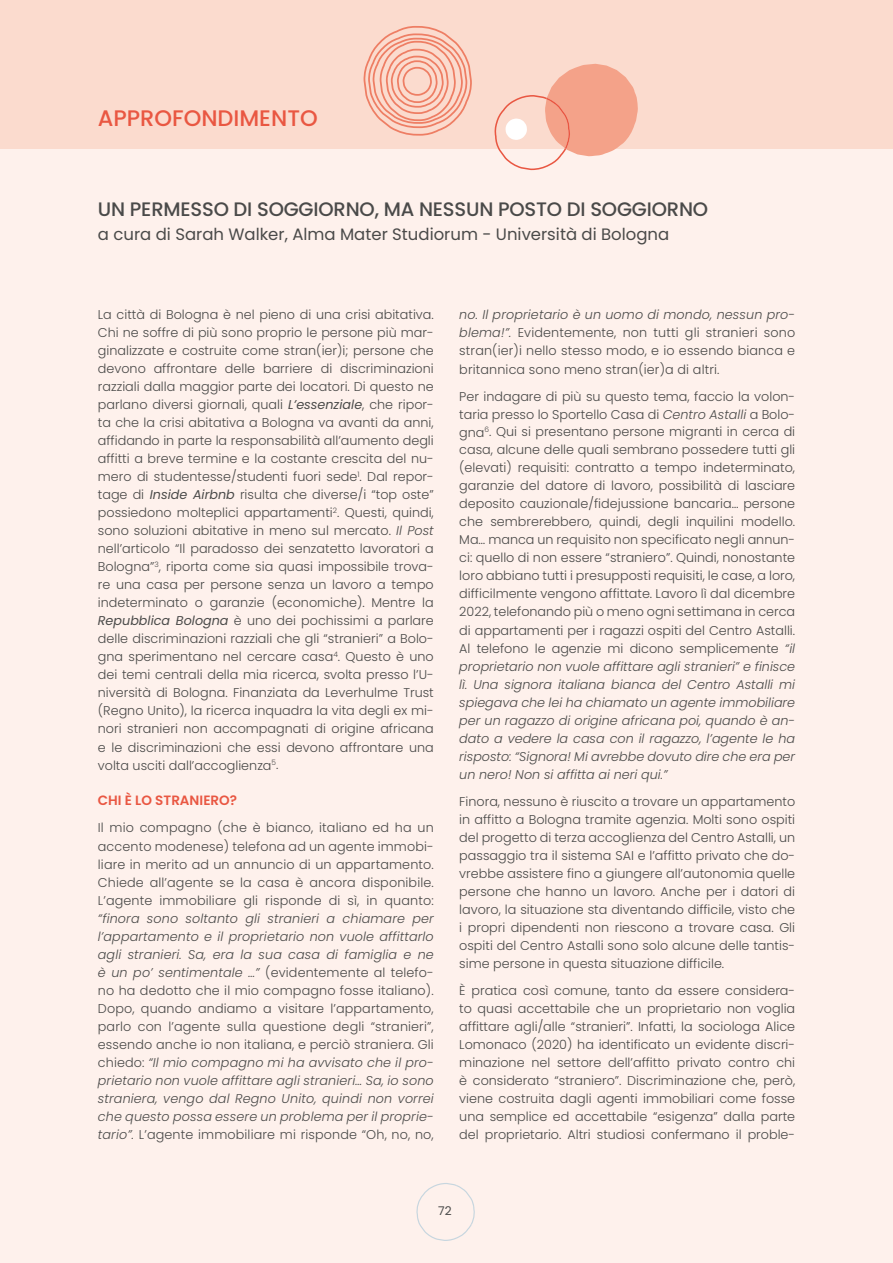
<style>
.page{position:relative;width:893px;height:1263px;background:#fff}
.page>*{position:absolute;margin:0;border:0;box-sizing:border-box;transform-origin:0 0}
.t1{font:500 22.5px "Poppins";color:#e95742}
.t2{font:500 19.5px "Poppins";letter-spacing:-.01em;color:#4a4a49}
.t3{font:16.5px "Poppins";color:#4a4a49}
.t4{font:600 13.5px "Poppins";color:#e95742}
.t5{font:300 12.75px/18px "Poppins";color:#4a4a49;text-align:justify}
.t6{font:italic 300 12.75px/18px "Poppins";letter-spacing:.01em;color:#4a4a49;text-align:justify}
.t7{font:12px "Poppins";color:#4a4a49}
.s1{font-weight:400;font-style:italic}
.s2{font-style:italic}
.s3{font-style:normal}
</style>
<div class="page">
<div style="left:0;top:142px;width:893px;height:1121px;background:#fef1ec"></div>
<svg style="left:416px;top:1183px;width:59px;height:58px"></svg>
<div style="left:0;top:0;width:893px;height:149px;background:#fbdbce"></div>
<svg style="left:494px;top:64px;width:144px;height:106px"></svg>
<svg style="left:363px;top:26px;width:109px;height:110px"></svg>
<h1 class="t1" style="left:98px;top:105px;width:221px">APPROFONDIMENTO</h1>
<h2 class="t2" style="left:98px;top:198px;width:612px">UN PERMESSO DI SOGGIORNO, MA NESSUN POSTO DI SOGGIORNO</h2>
<p class="t3" style="left:98px;top:225px;width:573px">a cura di Sarah Walker, Alma Mater Studiorum - Università di Bologna</p>
<p class="t5" style="left:98px;top:306px;width:337px">La città di Bologna è nel pieno di una crisi abitativa.<br>Chi ne soffre di più sono proprio le persone più mar&shy;ginalizzate e costruite come stran(ier)i; persone che devono affrontare delle barriere di discriminazioni razziali dalla maggior parte dei locatori. Di questo ne parlano diversi giornali, quali <span class="s1">L’essenziale</span>, che ripor&shy;ta che la crisi abitativa a Bologna va avanti da anni, affidando in parte la responsabilità all’aumento degli affitti a breve termine e la costante crescita del nu&shy;mero di studentesse/studenti fuori sede<sup>1</sup>. Dal repor&shy;tage di <span class="s1">Inside Airbnb</span> risulta che diverse/i “top oste” possiedono molteplici appartamenti<sup>2</sup>. Questi, quindi, sono soluzioni abitative in meno sul mercato. <span class="s2">Il Post </span>nell’articolo “Il paradosso dei senzatetto lavoratori a Bologna”<sup>3</sup>, riporta come sia quasi impossibile trova&shy;re una casa per persone senza un lavoro a tempo indeterminato o garanzie (economiche). Mentre la <span class="s1">Repubblica Bologna</span> è uno dei pochissimi a parlare delle discriminazioni razziali che gli “stranieri” a Bolo&shy;gna sperimentano nel cercare casa<sup>4</sup>. Questo è uno dei temi centrali della mia ricerca, svolta presso l’U&shy;niversità di Bologna. Finanziata da Leverhulme Trust (Regno Unito), la ricerca inquadra la vita degli ex mi&shy;nori stranieri non accompagnati di origine africana e le discriminazioni che essi devono affrontare una volta usciti dall’accoglienza<sup>5</sup>.</p>
<p class="t4" style="left:98px;top:793px;width:141px">CHI È LO STRANIERO?</p>
<p class="t5" style="left:98px;top:819px;width:337px">Il mio compagno (che è bianco, italiano ed ha un accento modenese) telefona ad un agente immobi&shy;liare in merito ad un annuncio di un appartamento.<br>Chiede all’agente se la casa è ancora disponibile.<br>L’agente immobiliare gli risponde di sì, in quanto:</p>
<p class="t6" style="left:98px;top:909px;width:337px">“finora sono soltanto gli stranieri a chiamare per l’appartamento e il proprietario non vuole affittarlo agli stranieri. Sa, era la sua casa di famiglia e ne è un po’ sentimentale …” <span class="s3">(evidentemente al telefo&shy;no ha dedotto che il mio compagno fosse italiano).<br>Dopo, quando andiamo a visitare l’appartamento, parlo con l’agente sulla questione degli “stranieri”, essendo anche io non italiana, e perciò straniera. Gli chiedo:</span> “Il mio compagno mi ha avvisato che il pro&shy;prietario non vuole affittare agli stranieri… Sa, io sono straniera, vengo dal Regno Unito, quindi non vorrei che questo possa essere un problema per il proprie&shy;tario”. <span class="s3">L’agente immobiliare mi risponde “Oh, no, no,</span></p>
<p class="t5" style="left:459px;top:306px;width:337px"><span class="s2">no. Il proprietario è un uomo di mondo, nessun pro&shy;blema!”.</span> Evidentemente, non tutti gli stranieri sono stran(ier)i nello stesso modo, e io essendo bianca e britannica sono meno stran(ier)a di altri.</p>
<p class="t5" style="left:459px;top:387px;width:337px">Per indagare di più su questo tema, faccio la volon&shy;taria presso lo Sportello Casa di <span class="s2">Centro Astalli</span> a Bolo&shy;gna<sup>6</sup>. Qui si presentano persone migranti in cerca di casa, alcune delle quali sembrano possedere tutti gli (elevati) requisiti: contratto a tempo indeterminato, garanzie del datore di lavoro, possibilità di lasciare deposito cauzionale/fidejussione bancaria… persone che sembrerebbero, quindi, degli inquilini modello.<br>Ma… manca un requisito non specificato negli annun&shy;ci: quello di non essere “straniero”. Quindi, nonostante loro abbiano tutti i presupposti requisiti, le case, a loro, difficilmente vengono affittate. Lavoro lì dal dicembre 2022, telefonando più o meno ogni settimana in cerca di appartamenti per i ragazzi ospiti del Centro Astalli.<br>Al telefono le agenzie mi dicono semplicemente <span class="s2">“il proprietario non vuole affittare agli stranieri” e finisce lì. Una signora italiana bianca del Centro Astalli mi spiegava che lei ha chiamato un agente immobiliare per un ragazzo di origine africana poi, quando è an&shy;dato a vedere la casa con il ragazzo, l’agente le ha risposto: “Signora! Mi avrebbe dovuto dire che era per un nero! Non si affitta ai neri qui.”</span></p>
<p class="t5" style="left:459px;top:792px;width:337px">Finora, nessuno è riuscito a trovare un appartamento in affitto a Bologna tramite agenzia. Molti sono ospiti del progetto di terza accoglienza del Centro Astalli, un passaggio tra il sistema SAI e l’affitto privato che do&shy;vrebbe assistere fino a giungere all’autonomia quelle persone che hanno un lavoro. Anche per i datori di lavoro, la situazione sta diventando difficile, visto che i propri dipendenti non riescono a trovare casa. Gli ospiti del Centro Astalli sono solo alcune delle tantis&shy;sime persone in questa situazione difficile.</p>
<p class="t5" style="left:459px;top:981px;width:337px">È pratica così comune, tanto da essere considera&shy;to quasi accettabile che un proprietario non voglia affittare agli/alle “stranieri”. Infatti, la sociologa Alice Lomonaco (2020) ha identificato un evidente discri&shy;minazione nel settore dell’affitto privato contro chi è considerato “straniero”. Discriminazione che, però, viene costruita dagli agenti immobiliari come fosse una semplice ed accettabile “esigenza” dalla parte del proprietario. Altri studiosi confermano il proble-</p>
<p class="t7" style="left:438px;top:1204px;width:15px">72</p>
</div>
